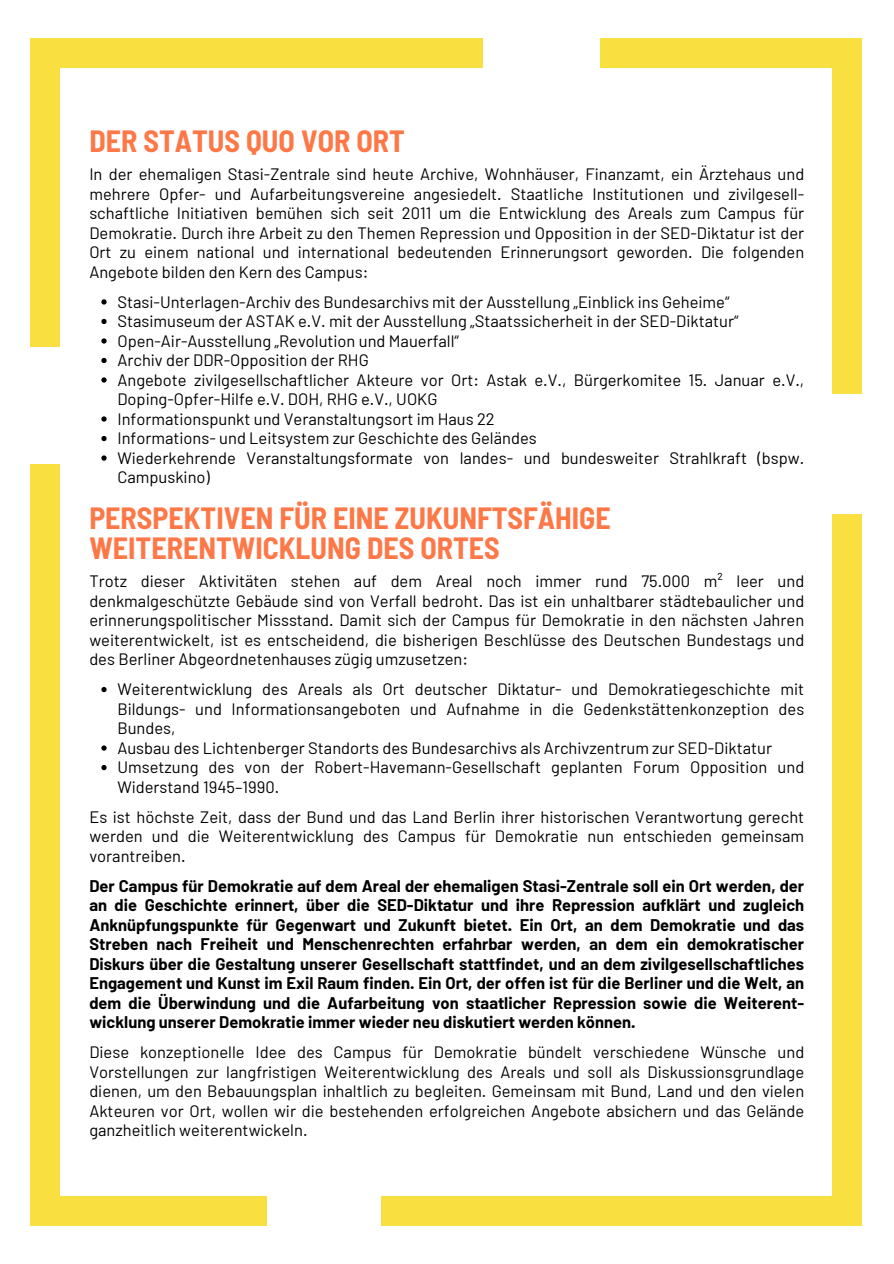
<style>
.page{position:relative;width:894px;height:1264px;background:#fff}
.page>*{position:absolute;margin:0;border:0;box-sizing:border-box;transform-origin:0 0}
.t1{font:700 semi-condensed 30px/29.2px "Barlow";color:#fe7747}
.t2{font:16.5px/19.5px "Barlow";color:#000;text-align:justify}
.t3{font:700 16.5px/19.5px "Barlow";color:#000;text-align:justify}
</style>
<div class="page">
<svg style="left:101px;top:299px;width:6px;height:5px"></svg>
<svg style="left:101px;top:319px;width:6px;height:5px"></svg>
<svg style="left:101px;top:338px;width:6px;height:5px"></svg>
<svg style="left:101px;top:358px;width:6px;height:5px"></svg>
<svg style="left:101px;top:377px;width:6px;height:5px"></svg>
<svg style="left:101px;top:416px;width:6px;height:5px"></svg>
<svg style="left:101px;top:436px;width:6px;height:5px"></svg>
<svg style="left:101px;top:455px;width:6px;height:5px"></svg>
<svg style="left:101px;top:687px;width:6px;height:5px"></svg>
<svg style="left:101px;top:745px;width:6px;height:5px"></svg>
<svg style="left:101px;top:765px;width:6px;height:5px"></svg>
<div style="left:381px;top:1195px;width:480px;height:30px;background:#f9df3f"></div>
<div style="left:30px;top:1195px;width:237px;height:30px;background:#f9df3f"></div>
<div style="left:600px;top:38px;width:261px;height:29px;background:#f9df3f"></div>
<div style="left:30px;top:38px;width:452px;height:29px;background:#f9df3f"></div>
<div style="left:30px;top:53px;width:30px;height:293px;background:#f9df3f"></div>
<div style="left:30px;top:464px;width:30px;height:731px;background:#f9df3f"></div>
<div style="left:831px;top:514px;width:30px;height:694px;background:#f9df3f"></div>
<div style="left:831px;top:53px;width:30px;height:341px;background:#f9df3f"></div>
<p class="t1" style="left:89px;top:125px;width:317px">DER STATUS QUO VOR ORT</p>
<h1 class="t2" style="left:89px;top:164px;width:716px">In der ehemaligen Stasi-Zentrale sind heute Archive, Wohnhäuser, Finanzamt, ein Ärztehaus und mehrere Opfer- und Aufarbeitungsvereine angesiedelt. Staatliche Institutionen und zivilgesell&shy;schaftliche Initiativen bemühen sich seit 2011 um die Entwicklung des Areals zum Campus für Demokratie. Durch ihre Arbeit zu den Themen Repression und Opposition in der SED-Diktatur ist der Ort zu einem national und international bedeutenden Erinnerungsort geworden. Die folgenden Angebote bilden den Kern des Campus:</h1>
<p class="t2" style="left:117px;top:291px;width:613px">Stasi-Unterlagen-Archiv des Bundesarchivs mit der Ausstellung „Einblick ins Geheime“</p>
<p class="t2" style="left:117px;top:311px;width:622px">Stasimuseum der ASTAK e.V. mit der Ausstellung „Staatssicherheit in der SED-Diktatur“</p>
<p class="t2" style="left:117px;top:330px;width:343px">Open-Air-Ausstellung „Revolution und Mauerfall“</p>
<p class="t2" style="left:117px;top:350px;width:253px">Archiv der DDR-Opposition der RHG</p>
<p class="t2" style="left:117px;top:369px;width:688px">Angebote zivilgesellschaftlicher Akteure vor Ort: Astak e.V., Bürgerkomitee 15. Januar e.V.,<br>Doping-Opfer-Hilfe e.V. DOH, RHG e.V., UOKG</p>
<p class="t2" style="left:117px;top:408px;width:379px">Informationspunkt und Veranstaltungsort im Haus 22</p>
<p class="t2" style="left:117px;top:428px;width:421px">Informations- und Leitsystem zur Geschichte des Geländes</p>
<p class="t2" style="left:117px;top:447px;width:688px">Wiederkehrende Veranstaltungsformate von landes- und bundesweiter Strahlkraft (bspw.<br>Campuskino)</p>
<h2 class="t1" style="left:89px;top:503px;width:522px">PERSPEKTIVEN FÜR EINE ZUKUNFTSFÄHIGE<br>WEITERENTWICKLUNG DES ORTES</h2>
<p class="t2" style="left:89px;top:570px;width:716px">Trotz dieser Aktivitäten stehen auf dem Areal noch immer rund 75.000 m² leer und denkmalgeschützte Gebäude sind von Verfall bedroht. Das ist ein unhaltbarer städtebaulicher und erinnerungspolitischer Missstand. Damit sich der Campus für Demokratie in den nächsten Jahren weiterentwickelt, ist es entscheidend, die bisherigen Beschlüsse des Deutschen Bundestags und des Berliner Abgeordnetenhauses zügig umzusetzen:</p>
<h1 class="t2" style="left:117px;top:678px;width:688px">Weiterentwicklung des Areals als Ort deutscher Diktatur- und Demokratiegeschichte mit Bildungs- und Informationsangeboten und Aufnahme in die Gedenkstättenkonzeption des Bundes,</h1>
<p class="t2" style="left:117px;top:737px;width:656px">Ausbau des Lichtenberger Standorts des Bundesarchivs als Archivzentrum zur SED-Diktatur</p>
<p class="t2" style="left:117px;top:756px;width:688px">Umsetzung des von der Robert-Havemann-Gesellschaft geplanten Forum Opposition und<br>Widerstand 1945–1990.</p>
<p class="t2" style="left:89px;top:806px;width:716px">Es ist höchste Zeit, dass der Bund und das Land Berlin ihrer historischen Verantwortung gerecht werden und die Weiterentwicklung des Campus für Demokratie nun entschieden gemeinsam vorantreiben.</p>
<p class="t3" style="left:89px;top:875px;width:716px">Der Campus für Demokratie auf dem Areal der ehemaligen Stasi-Zentrale soll ein Ort werden, der an die Geschichte erinnert, über die SED-Diktatur und ihre Repression aufklärt und zugleich Anknüpfungspunkte für Gegenwart und Zukunft bietet. Ein Ort, an dem Demokratie und das Streben nach Freiheit und Menschenrechten erfahrbar werden, an dem ein demokratischer Diskurs über die Gestaltung unserer Gesellschaft stattfindet, und an dem zivilgesellschaftliches Engagement und Kunst im Exil Raum finden. Ein Ort, der offen ist für die Berliner und die Welt, an dem die Überwindung und die Aufarbeitung von staatlicher Repression sowie die Weiterent&shy;wicklung unserer Demokratie immer wieder neu diskutiert werden können.</p>
<p class="t2" style="left:89px;top:1041px;width:716px">Diese konzeptionelle Idee des Campus für Demokratie bündelt verschiedene Wünsche und Vorstellungen zur langfristigen Weiterentwicklung des Areals und soll als Diskussionsgrundlage dienen, um den Bebauungsplan inhaltlich zu begleiten. Gemeinsam mit Bund, Land und den vielen Akteuren vor Ort, wollen wir die bestehenden erfolgreichen Angebote absichern und das Gelände ganzheitlich weiterentwickeln.</p>
</div>
